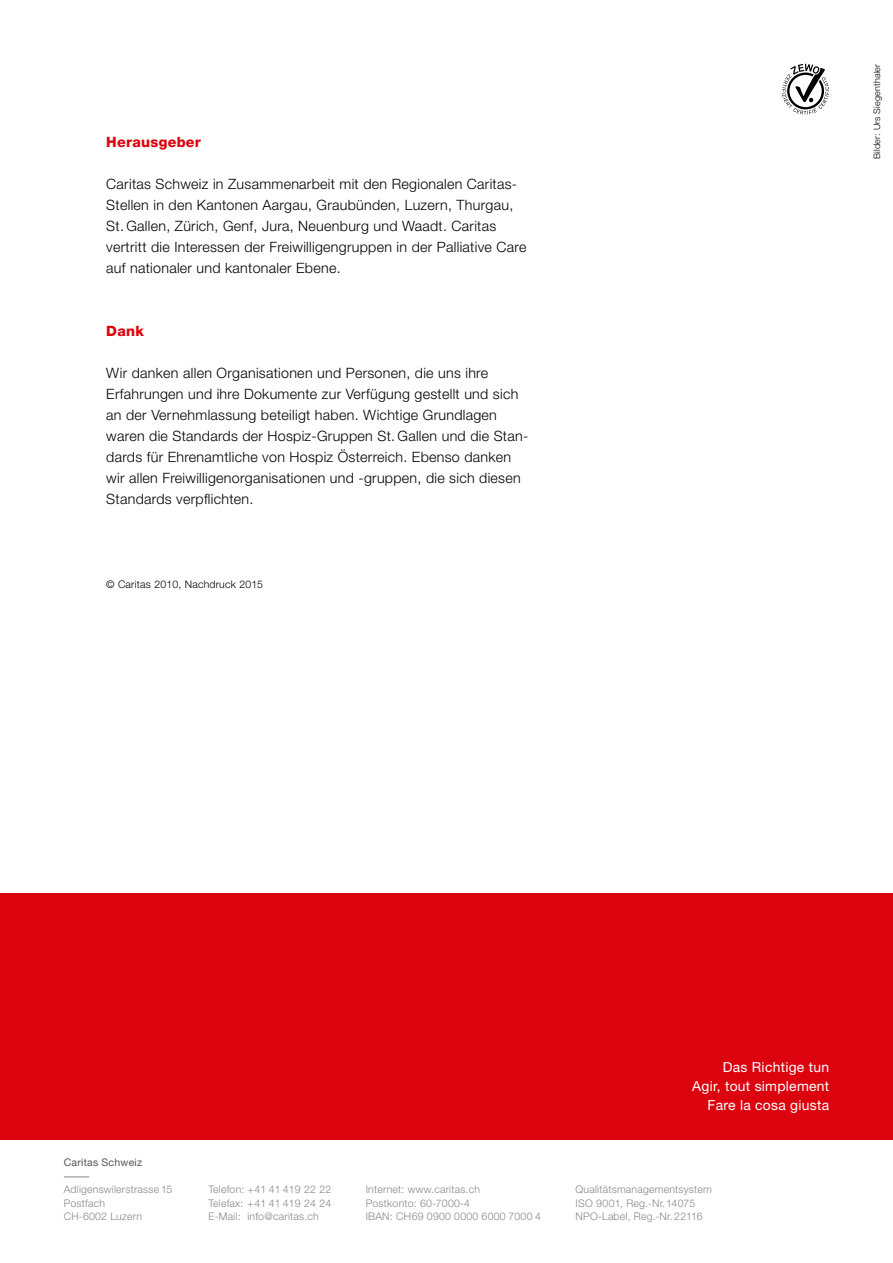
<style>
.page{position:relative;width:893px;height:1263px;background:#fff}
.page>*{position:absolute;margin:0;border:0;box-sizing:border-box;transform-origin:0 0}
.t1{font:300 14.25px/21px "Helvetica Neue LT Std";letter-spacing:.02em;color:#000}
.t2{font:800 14.25px "Helvetica Neue LT Std";letter-spacing:.02em;color:#dc030e}
.t3{font:13.8px/19.2px "Helvetica Neue LT Std";letter-spacing:.02em;color:#fff;text-align:right}
.t4{font:300 10.5px/13.5px "Helvetica Neue LT Std";letter-spacing:.02em;color:#868786}
.t5{font:300 10.5px "Helvetica Neue LT Std";letter-spacing:.02em;color:#000}
.t6{font:10.5px "Helvetica Neue LT Std";letter-spacing:.02em;color:#565655}
.t7{font:300 9px "Helvetica Neue LT Std";letter-spacing:.02em;color:#000}
</style>
<div class="page">
<div style="left:0;top:893px;width:893px;height:247px;background:#dc030e"></div>
<svg style="left:64px;top:1176px;width:25px;height:1px"></svg>
<svg style="left:782px;top:64px;width:47px;height:51px"></svg>
<p class="t2" style="left:106px;top:133px;width:96px">Herausgeber</p>
<p class="t1" style="left:106px;top:173px;width:422px">Caritas Schweiz in Zusammenarbeit mit den Regionalen Caritas-Stellen in den Kantonen Aargau, Graubünden, Luzern, Thurgau, St. Gallen, Zürich, Genf, Jura, Neuenburg und Waadt. Caritas vertritt die Interessen der Freiwilligengruppen in der Palliative Care auf nationaler und kantonaler Ebene.</p>
<p class="t2" style="left:106px;top:322px;width:39px">Dank</p>
<p class="t1" style="left:106px;top:362px;width:423px">Wir danken allen Organisationen und Personen, die uns ihre Erfahrungen und ihre Dokumente zur Verfügung gestellt und sich an der Vernehmlassung beteiligt haben. Wichtige Grundlagen waren die Standards der Hospiz-Gruppen St. Gallen und die Stan&shy;dards für Ehrenamtliche von Hospiz Österreich. Ebenso danken wir allen Freiwilligenorganisationen und -gruppen, die sich diesen Standards verpflichten.</p>
<p class="t5" style="left:106px;top:578px;width:158px">© Caritas 2010, Nachdruck 2015</p>
<p class="t7" style="left:871px;top:159px;width:96px;rotate:-90deg">Bilder: Urs Siegenthaler</p>
<p class="t6" style="left:64px;top:1156px;width:80px">Caritas Schweiz</p>
<p class="t4" style="left:64px;top:1183px;width:110px">Adligenswilerstrasse 15<br>Postfach<br>CH-6002 Luzern</p>
<p class="t4" style="left:208px;top:1183px;width:124px;text-align:justify">Telefon: +41 41 419 22 22<br>Telefax: +41 41 419 24 24<br>E-Mail: info@caritas.ch</p>
<p class="t3" style="left:692px;top:1057px;width:138px">Das Richtige tun<br>Agir, tout simplement<br>Fare la cosa giusta</p>
<p class="t4" style="left:366px;top:1183px;width:177px">Internet: www.caritas.ch<br>Postkonto: 60-7000-4<br>IBAN: CH69 0900 0000 6000 7000 4</p>
<p class="t4" style="left:576px;top:1183px;width:138px">Qualitätsmanagementsystem<br>ISO 9001, Reg.-Nr.14075<br>NPO-Label, Reg.-Nr. 22116</p>
</div>
